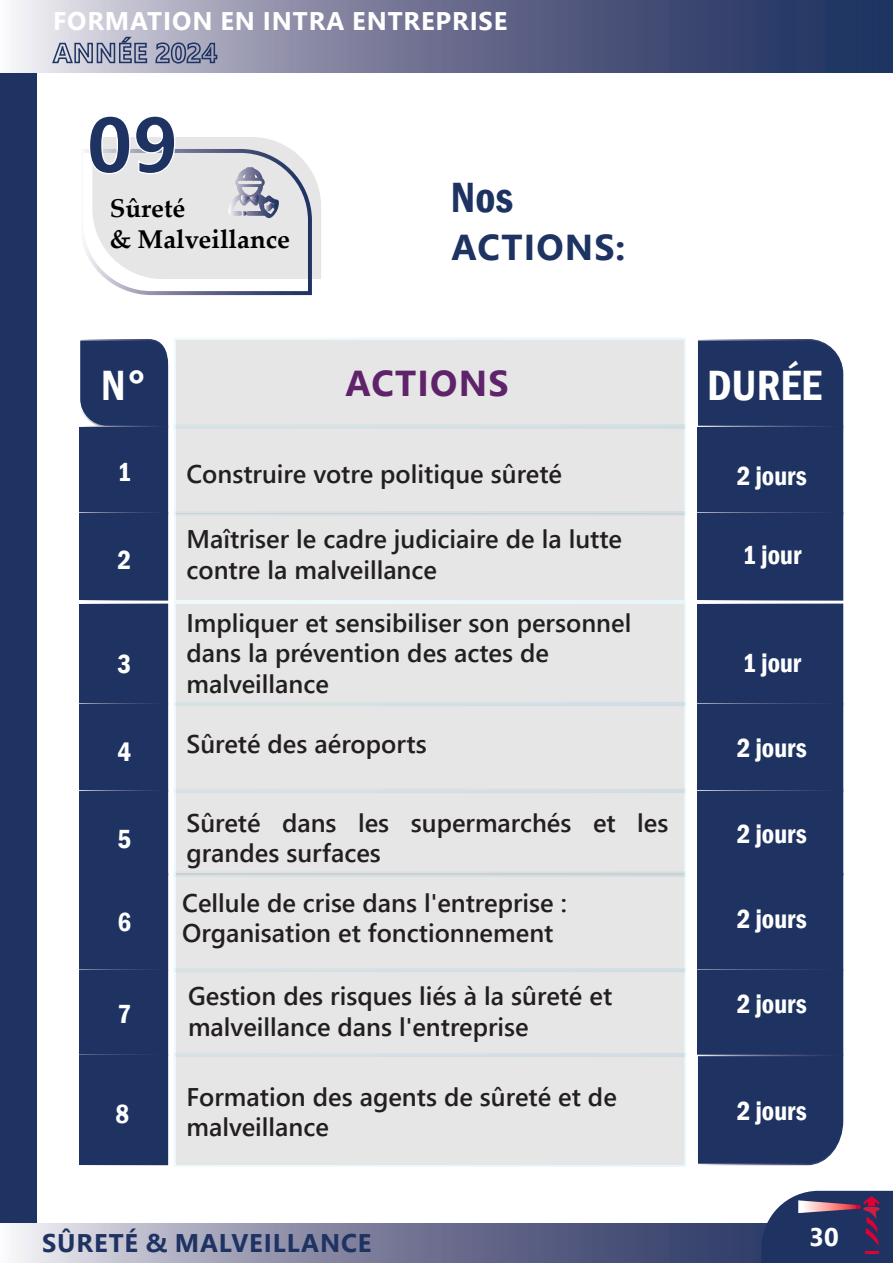
<style>
.page{position:relative;width:893px;height:1263px;background:#fff}
.page>*{position:absolute;margin:0;border:0;box-sizing:border-box;transform-origin:0 0}
.t1{font:700 79.5px "Segoe UI";color:#1e3362}
.t2{font:600 condensed 43.5px "Franklin Gothic";color:#fff}
.t3{font:600 condensed 43.5px "Franklin Gothic";color:#1e3362}
.t4{font:700 36px "Segoe UI";letter-spacing:.035em;color:#1e3362}
.t5{font:700 36px "Segoe UI";letter-spacing:.035em;color:#5e2369}
.t6{font:600 condensed 27px "Franklin Gothic";color:#fff}
.t7{font:700 25.8px/30.9px "Palatino Linotype";color:#000001}
.t8{font:600 25.5px/30.6px "Segoe UI";color:#231f20}
.t9{font:700 25.5px "Segoe UI";letter-spacing:.035em;color:#fff}
.t10{font:700 25.5px "Segoe UI";letter-spacing:.035em;color:#1e3362}
</style>
<div class="page">
<svg style="left:85px;top:137px;width:236px;height:159px"></svg>
<div style="left:0;top:0;width:37px;height:1263px;background:#1e3362"></div>
<svg style="left:0;top:0;width:893px;height:73px;background:#6e7494"></svg>
<svg style="left:0;top:1224px;width:761px;height:39px;background:#8285a1"></svg>
<svg style="left:761px;top:1191px;width:132px;height:72px;background:#3f466f"></svg>
<hr style="left:865px;top:1251px;width:14px;height:3px;background:#e00031">
<svg style="left:51px;top:35px;width:97px;height:30px;background:#a1a6bb"></svg>
<svg style="left:154px;top:41px;width:64px;height:23px"></svg>
<svg style="left:80px;top:339px;width:89px;height:89px;background:#293d69"></svg>
<div style="left:174px;top:337px;width:512px;height:92px;background:#e6e6e6;border:4px solid #fff"></div>
<div style="left:698px;top:339px;width:146px;height:89px;background:#1e3362"></div>
<div style="left:79px;top:426px;width:89px;height:88px;background:#1e3362"></div>
<div style="left:174px;top:424px;width:512px;height:92px;background:#e6e6e6;border:4px solid #fff"></div>
<div style="left:696px;top:426px;width:147px;height:88px;background:#1e3362"></div>
<div style="left:79px;top:512px;width:89px;height:89px;background:#1e3362"></div>
<div style="left:174px;top:511px;width:511px;height:91px;background:#e6e6e6;border:4px solid #fff"></div>
<div style="left:696px;top:512px;width:147px;height:89px;background:#1e3362"></div>
<div style="left:79px;top:604px;width:89px;height:100px;background:#1e3362"></div>
<div style="left:174px;top:602px;width:512px;height:104px;background:#e6e6e6;border:5px solid #fff"></div>
<div style="left:696px;top:604px;width:147px;height:100px;background:#1e3362"></div>
<div style="left:79px;top:703px;width:89px;height:89px;background:#1e3362"></div>
<div style="left:174px;top:702px;width:512px;height:91px;background:#e6e6e6;border:4px solid #fff"></div>
<div style="left:696px;top:703px;width:147px;height:89px;background:#1e3362"></div>
<div style="left:79px;top:790px;width:89px;height:85px;background:#1e3362"></div>
<div style="left:174px;top:789px;width:512px;height:88px;background:#e6e6e6;border:4px solid #fff"></div>
<div style="left:696px;top:790px;width:147px;height:85px;background:#1e3362"></div>
<div style="left:79px;top:873px;width:89px;height:98px;background:#1e3362"></div>
<div style="left:174px;top:871px;width:512px;height:101px;background:#e6e6e6;border:5px solid #fff"></div>
<div style="left:696px;top:873px;width:147px;height:98px;background:#1e3362"></div>
<div style="left:79px;top:969px;width:89px;height:87px;background:#1e3362"></div>
<div style="left:174px;top:968px;width:512px;height:89px;background:#e6e6e6;border:4px solid #fff"></div>
<div style="left:696px;top:969px;width:147px;height:87px;background:#1e3362"></div>
<div style="left:79px;top:1055px;width:89px;height:110px;background:#1e3362"></div>
<div style="left:174px;top:1053px;width:512px;height:114px;background:#e6e6e6;border:5px solid #fff"></div>
<svg style="left:696px;top:1054px;width:148px;height:112px;background:#2c3f6b"></svg>
<p class="t9" style="left:53px;top:-3px;width:456px">FORMATION EN INTRA ENTREPRISE</p>
<h1 class="t1" style="left:87px;top:69px;width:93px">09</h1>
<p class="t7" style="left:110px;top:192px;width:182px">Sûreté<br>&amp; Malveillance</p>
<h2 class="t2" style="left:101px;top:356px;width:48px">N°</h2>
<h2 class="t3" style="left:451px;top:168px;width:64px">Nos</h2>
<h3 class="t4" style="left:452px;top:213px;width:175px">ACTIONS:</h3>
<h3 class="t5" style="left:345px;top:349px;width:165px">ACTIONS</h3>
<h2 class="t2" style="left:707px;top:356px;width:116px">DURÉE</h2>
<p class="t6" style="left:118px;top:454px;width:15px">1</p>
<p class="t6" style="left:118px;top:542px;width:15px">2</p>
<p class="t6" style="left:118px;top:646px;width:15px">3</p>
<p class="t8" style="left:186px;top:457px;width:377px">Construire votre politique sûreté</p>
<p class="t8" style="left:186px;top:522px;width:437px">Maîtriser le cadre judiciaire de la lutte contre la malveillance</p>
<p class="t8" style="left:186px;top:605px;width:446px">Impliquer et sensibiliser son personnel dans la prévention des actes de malveillance</p>
<p class="t6" style="left:737px;top:458px;width:72px">2 jours</p>
<p class="t6" style="left:742px;top:537px;width:60px">1 jour</p>
<p class="t6" style="left:742px;top:645px;width:60px">1 jour</p>
<p class="t6" style="left:118px;top:733px;width:15px">4</p>
<p class="t8" style="left:186px;top:726px;width:242px">Sûreté des aéroports</p>
<p class="t6" style="left:737px;top:730px;width:72px">2 jours</p>
<p class="t6" style="left:118px;top:821px;width:15px">5</p>
<p class="t6" style="left:118px;top:904px;width:15px">6</p>
<p class="t6" style="left:118px;top:995px;width:15px">7</p>
<p class="t8" style="left:186px;top:805px;width:483px">Sûreté dans les supermarchés et les grandes surfaces</p>
<p class="t8" style="left:182px;top:885px;width:386px">Cellule de crise dans l'entreprise :<br>Organisation et fonctionnement</p>
<p class="t8" style="left:188px;top:979px;width:426px">Gestion des risques liés à la sûreté et malveillance dans l'entreprise</p>
<p class="t6" style="left:737px;top:815px;width:72px">2 jours</p>
<p class="t6" style="left:737px;top:901px;width:72px">2 jours</p>
<p class="t6" style="left:737px;top:986px;width:72px">2 jours</p>
<p class="t6" style="left:116px;top:1096px;width:15px">8</p>
<p class="t8" style="left:186px;top:1079px;width:432px">Formation des agents de sûreté et de malveillance</p>
<p class="t6" style="left:737px;top:1093px;width:72px">2 jours</p>
<p class="t10" style="left:42px;top:1219px;width:331px">SÛRETÉ &amp; MALVEILLANCE</p>
<p class="t9" style="left:809px;top:1213px;width:31px">30</p>
</div>
